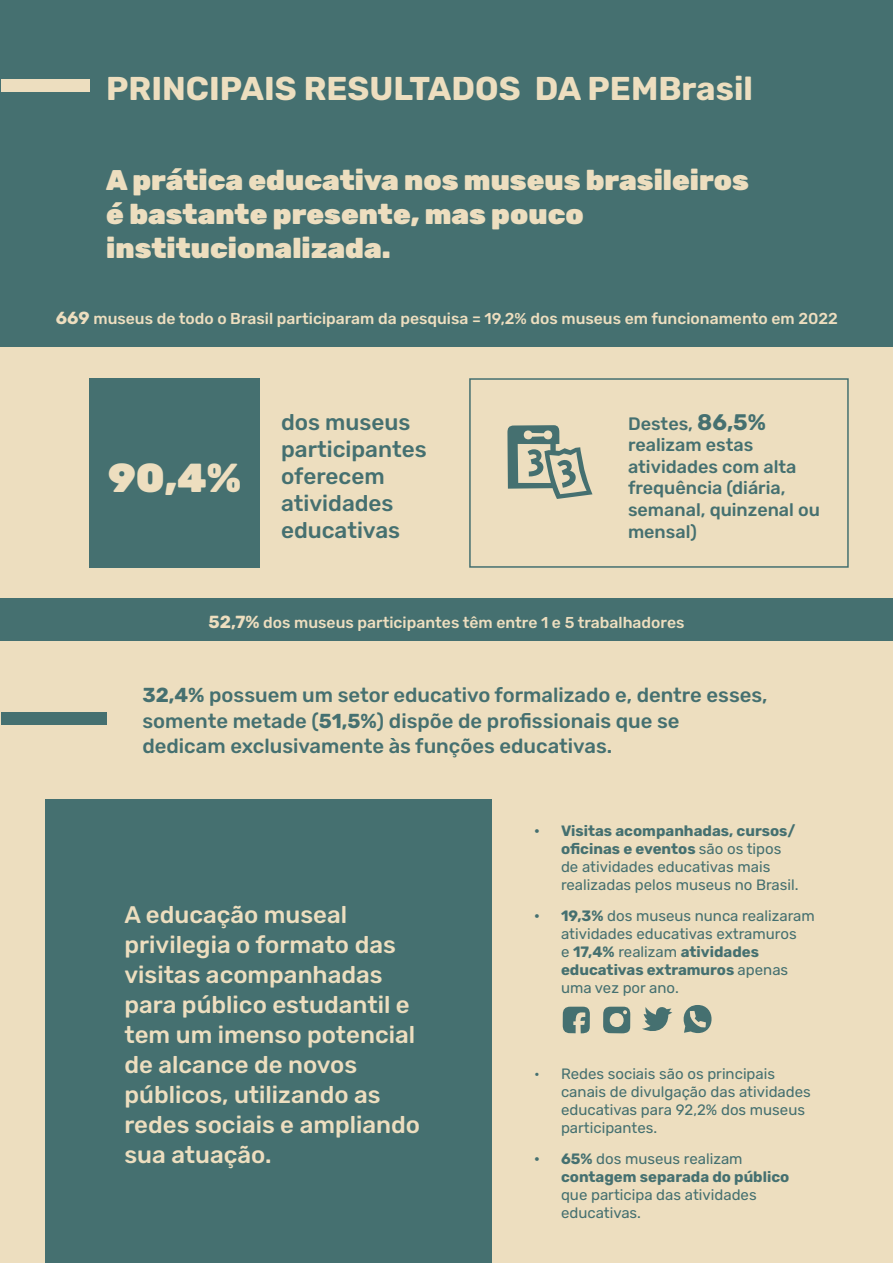
<style>
.page{position:relative;width:893px;height:1263px;background:#fff}
.page>*{position:absolute;margin:0;border:0;box-sizing:border-box;transform-origin:0 0}
.t1{font:900 40.5px "Rubik";color:#eddebf}
.t2{font:700 33px "Rubik";color:#eddebf}
.t3{font:900 28.5px/34.2px "Rubik";color:#eddebf}
.t4{font:500 24px/30px "Rubik";color:#eddebf}
.t5{font:500 22.5px/27px "Rubik";color:#457070}
.t6{font:500 20.25px/25.5px "Rubik";color:#457070}
.t7{font:500 18px/21.6px "Rubik";color:#457070}
.t8{font:500 15.75px "Rubik";color:#eddebf}
.t9{font:15px/18px "Rubik";color:#457070}
.t10{font:700 15px/18px "Rubik";color:#457070}
.s1{font-weight:700;font-size:17.55px}
.s2{font-weight:700;font-size:22.5px}
.s3{font-weight:700}
.s4{font-weight:400}
</style>
<div class="page">
<div style="left:1px;top:295px;width:892px;height:968px;background:#eddebf"></div>
<div style="left:1px;top:285px;width:892px;height:62px;background:#457070"></div>
<div style="left:0;top:599px;width:893px;height:42px;background:#457070"></div>
<div style="left:0;top:0;width:893px;height:295px;background:#457070"></div>
<div style="left:45px;top:800px;width:446px;height:463px;background:#457070"></div>
<div style="left:469px;top:378px;width:380px;height:190px;border:2px solid #457070"></div>
<svg style="left:507px;top:425px;width:85px;height:74px"></svg>
<div style="left:1px;top:712px;width:105px;height:12px;background:#457070"></div>
<div style="left:1px;top:80px;width:88px;height:12px;background:#eddebf"></div>
<svg style="left:563px;top:1007px;width:27px;height:26px"></svg>
<svg style="left:683px;top:1005px;width:29px;height:28px"></svg>
<svg style="left:642px;top:1007px;width:30px;height:24px"></svg>
<svg style="left:603px;top:1007px;width:27px;height:26px"></svg>
<div style="left:90px;top:378px;width:170px;height:190px;background:#457070"></div>
<h2 class="t2" style="left:106px;top:70px;width:648px">PRINCIPAIS RESULTADOS DA PEMBrasil</h2>
<h3 class="t3" style="left:106px;top:163px;width:644px">A prática educativa nos museus brasileiros é bastante presente, mas pouco institucionalizada.</h3>
<p class="t8" style="left:56px;top:310px;width:784px"><span class="s1">669</span> museus de todo o Brasil participaram da pesquisa = 19,2% dos museus em funcionamento em 2022</p>
<h1 class="t1" style="left:108px;top:455px;width:135px">90,4%</h1>
<h3 class="t5" style="left:281px;top:409px;width:147px">dos museus participantes oferecem atividades educativas</h3>
<p class="t7" style="left:628px;top:413px;width:193px">Destes, <span class="s2">86,5% </span>realizam estas atividades com alta frequência (diária, semanal, quinzenal ou mensal)</p>
<p class="t8" style="left:208px;top:614px;width:478px"><span class="s1">52,7%</span> dos museus participantes têm entre 1 e 5 trabalhadores</p>
<h3 class="t6" style="left:142px;top:683px;width:627px"><span class="s3">32,4%</span> possuem um setor educativo formalizado e, dentre esses, somente metade (<span class="s3">51,5%</span>) dispõe de profissionais que se dedicam exclusivamente às funções educativas.</h3>
<h3 class="t4" style="left:124px;top:900px;width:297px">A educação museal privilegia o formato das visitas acompanhadas para público estudantil e tem um imenso potencial de alcance de novos públicos, utilizando as redes sociais e ampliando sua atuação.</h3>
<p class="t9" style="left:561px;top:822px;width:239px;text-indent:-27px"><span class="s3">• Visitas acompanhadas, cursos/ oficinas e eventos</span> são os tipos de atividades educativas mais realizadas pelos museus no Brasil.</p>
<p class="t9" style="left:561px;top:907px;width:255px;text-indent:-27px"><span class="s3">• 19,3%</span> dos museus nunca realizaram atividades educativas extramuros<br>e <span class="s3">17,4%</span> realizam <span class="s3">atividades educativas extramuros</span> apenas uma vez por ano.</p>
<p class="t9" style="left:561px;top:1065px;width:251px;text-indent:-27px">• Redes sociais são os principais canais de divulgação das atividades educativas para 92,2% dos museus participantes.</p>
<p class="t10" style="left:561px;top:1150px;width:230px;text-indent:-27px">• 65% <span class="s4">dos museus realizam </span>contagem separada do público</p>
<p class="t9" style="left:561px;top:1186px;width:197px">que participa das atividades educativas.</p>
</div>
